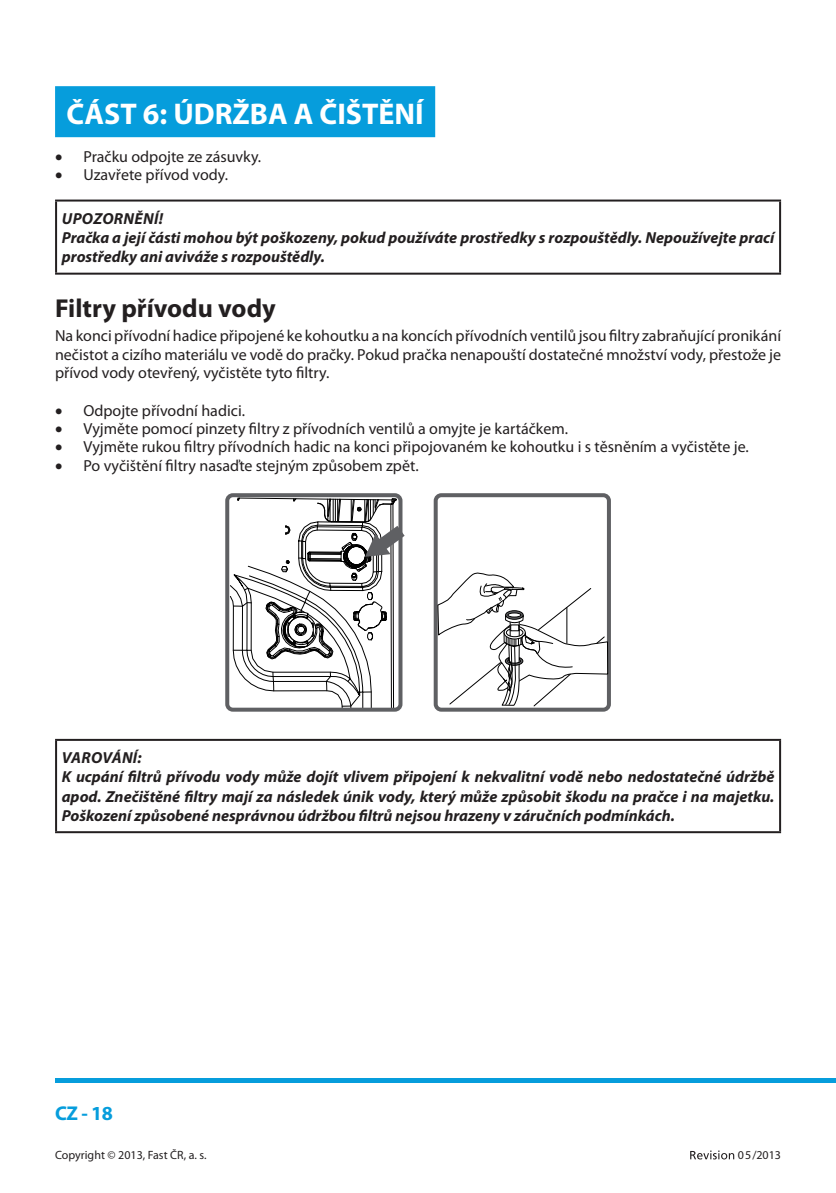
<style>
.page{position:relative;width:836px;height:1193px;background:#fff}
.page>*{position:absolute;margin:0;border:0;box-sizing:border-box;transform-origin:0 0}
.t1{font:700 30px "Myriad Pro";color:#fff}
.t2{font:700 26px "Myriad Pro";color:#231f20}
.t3{font:700 20px "Myriad Pro";color:#069ddc}
.t4{font:16px/18.4px "Myriad Pro";color:#231f20;text-align:justify}
.t5{font:italic 700 16px/19.2px "Myriad Pro";color:#231f20}
.t6{font:12px "Myriad Pro";color:#231f20}
</style>
<div class="page">
<hr style="left:55px;top:1078px;width:781px;height:4px;background:#069ddc">
<svg style="left:690px;top:1150px;width:44px;height:9px"></svg>
<div style="left:55px;top:86px;width:380px;height:51px;background:#069ddc"></div>
<hr style="left:55px;top:199px;width:726px;height:2px;background:#231f20">
<hr style="left:55px;top:201px;width:2px;height:72px;background:#231f20">
<hr style="left:779px;top:201px;width:2px;height:72px;background:#231f20">
<hr style="left:55px;top:273px;width:726px;height:2px;background:#231f20">
<svg style="left:225px;top:493px;width:179px;height:218px"></svg>
<div style="left:433px;top:493px;width:178px;height:218px;border:4px solid #5f6063;border-radius:6px"></div>
<svg style="left:436px;top:570px;width:172px;height:264px"></svg>
<hr style="left:55px;top:739px;width:726px;height:2px;background:#231f20">
<hr style="left:55px;top:741px;width:2px;height:90px;background:#231f20">
<hr style="left:779px;top:741px;width:2px;height:90px;background:#231f20">
<hr style="left:55px;top:831px;width:726px;height:2px;background:#231f20">
<h1 class="t1" style="left:66px;top:98px;width:359px">ČÁST 6: ÚDRŽBA A ČIŠTĚNÍ</h1>
<p class="t4" style="left:55px;top:148px;width:208px">• Pračku odpojte ze zásuvky.</p>
<p class="t4" style="left:55px;top:166px;width:174px">• Uzavřete přívod vody.</p>
<p class="t5" style="left:62px;top:209px;width:714px">UPOZORNĚNÍ!<br>Pračka a její části mohou být poškozeny, pokud používáte prostředky s rozpouštědly. Nepoužívejte prací prostředky ani aviváže s rozpouštědly.</p>
<h2 class="t2" style="left:55px;top:294px;width:222px">Filtry přívodu vody</h2>
<p class="t4" style="left:55px;top:327px;width:727px">Na konci přívodní hadice připojené ke kohoutku a na koncích přívodních ventilů jsou filtry zabraňující pronikání nečistot a cizího materiálu ve vodě do pračky. Pokud pračka nenapouští dostatečné množství vody, přestože je přívod vody otevřený, vyčistěte tyto filtry.</p>
<p class="t4" style="left:55px;top:401px;width:191px">• Odpojte přívodní hadici.</p>
<p class="t4" style="left:55px;top:420px;width:514px">• Vyjměte pomocí pinzety filtry z přívodních ventilů a omyjte je kartáčkem.</p>
<p class="t4" style="left:55px;top:438px;width:695px">• Vyjměte rukou filtry přívodních hadic na konci připojovaném ke kohoutku i s těsněním a vyčistěte je.</p>
<p class="t4" style="left:55px;top:457px;width:365px">• Po vyčištění filtry nasaďte stejným způsobem zpět.</p>
<p class="t5" style="left:62px;top:748px;width:714px">VAROVÁNÍ:<br>K ucpání filtrů přívodu vody může dojít vlivem připojení k nekvalitní vodě nebo nedostatečné údržbě apod. Znečištěné filtry mají za následek únik vody, který může způsobit škodu na pračce i na majetku.<br>Poškození způsobené nesprávnou údržbou filtrů nejsou hrazeny v záručních podmínkách.</p>
<p class="t3" style="left:55px;top:1102px;width:59px">CZ - 18</p>
<p class="t6" style="left:55px;top:1149px;width:153px">Copyright © 2013, Fast ČR, a. s.</p>
<p class="t6" style="left:738px;top:1149px;width:45px">05/2013</p>
</div>
